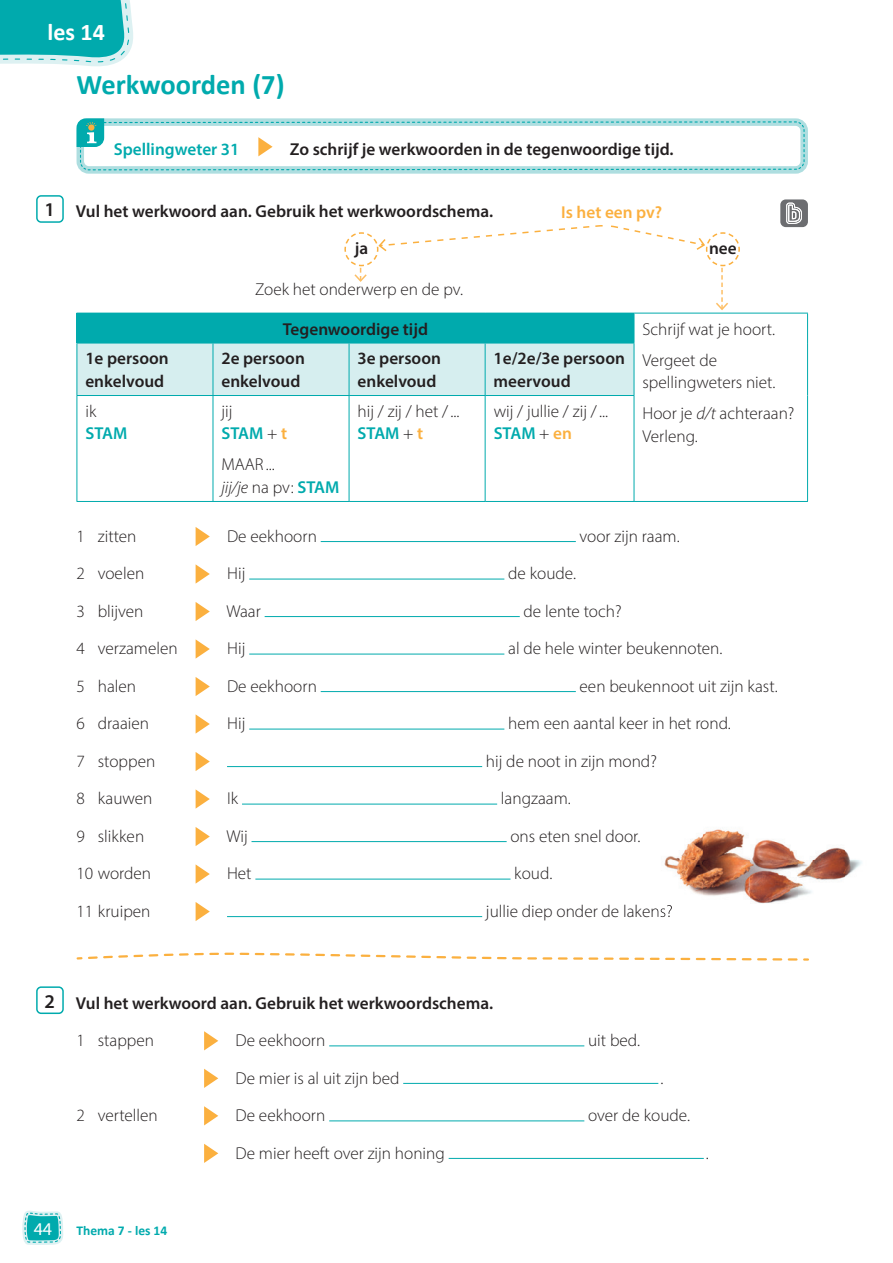
<style>
.page{position:relative;width:893px;height:1263px;background:#fff}
.page>*{position:absolute;margin:0;border:0;box-sizing:border-box;transform-origin:0 0}
.t1{font:700 28.5px "Calibri";color:#00aaad}
.t2{font:700 24px "Calibri";color:#fff}
.t3{font:600 19.5px "Myriad Pro";color:#231f20}
.t4{font:18px "Myriad Pro";color:#fff}
.t5{font:300 17.25px/22.5px "Myriad Pro";color:#231f20}
.t6{font:600 17.25px/22.5px "Myriad Pro";color:#231f20}
.t7{font:600 17.25px "Myriad Pro";color:#00aaad}
.t8{font:600 17.25px "Myriad Pro";color:#fbb03f}
.t9{font:700 13.5px "Calibri";color:#00aaad}
.s1{font-style:italic}
.s2{font-weight:600;color:#00aaad}
.s3{font-weight:600;color:#fbb03f}
</style>
<div class="page">
<svg style="left:22px;top:1210px;width:41px;height:35px"></svg>
<svg style="left:0;top:0;width:133px;height:67px;background:#34bbbd"></svg>
<div style="left:77px;top:118px;width:731px;height:56px;border:8px solid #aedee0;border-radius:9px"></div>
<svg style="left:76px;top:118px;width:729px;height:53px"></svg>
<div style="left:77px;top:313px;width:557px;height:30px;background:#00aaad"></div>
<div style="left:78px;top:344px;width:556px;height:51px;background:#d6eeef"></div>
<hr style="left:634px;top:313px;width:174px;height:1px;background:#00aaad">
<hr style="left:634px;top:313px;width:1px;height:30px;background:#00aaad">
<hr style="left:807px;top:313px;width:1px;height:30px;background:#00aaad">
<hr style="left:807px;top:343px;width:1px;height:52px;background:#00aaad">
<hr style="left:807px;top:395px;width:1px;height:106px;background:#00aaad">
<hr style="left:77px;top:343px;width:136px;height:1px;background:#00aaad">
<hr style="left:77px;top:343px;width:1px;height:52px;background:#00aaad">
<hr style="left:213px;top:343px;width:136px;height:1px;background:#00aaad">
<hr style="left:213px;top:343px;width:1px;height:52px;background:#00aaad">
<hr style="left:349px;top:343px;width:136px;height:1px;background:#00aaad">
<hr style="left:349px;top:343px;width:1px;height:52px;background:#00aaad">
<hr style="left:485px;top:343px;width:149px;height:1px;background:#00aaad">
<hr style="left:485px;top:343px;width:1px;height:52px;background:#00aaad">
<hr style="left:634px;top:343px;width:1px;height:52px;background:#00aaad">
<hr style="left:77px;top:395px;width:136px;height:1px;background:#00aaad">
<hr style="left:77px;top:396px;width:1px;height:105px;background:#00aaad">
<hr style="left:213px;top:395px;width:136px;height:1px;background:#00aaad">
<hr style="left:213px;top:396px;width:1px;height:105px;background:#00aaad">
<hr style="left:349px;top:395px;width:136px;height:1px;background:#00aaad">
<hr style="left:349px;top:396px;width:1px;height:105px;background:#00aaad">
<hr style="left:485px;top:395px;width:149px;height:1px;background:#00aaad">
<hr style="left:485px;top:396px;width:1px;height:105px;background:#00aaad">
<hr style="left:634px;top:396px;width:1px;height:105px;background:#00aaad">
<hr style="left:77px;top:501px;width:136px;height:1px;background:#00aaad">
<hr style="left:213px;top:501px;width:136px;height:1px;background:#00aaad">
<hr style="left:349px;top:501px;width:136px;height:1px;background:#00aaad">
<hr style="left:485px;top:501px;width:149px;height:1px;background:#00aaad">
<hr style="left:634px;top:501px;width:174px;height:1px;background:#00aaad">
<svg style="left:196px;top:527px;width:14px;height:19px"></svg>
<hr style="left:321px;top:541px;width:255px;height:1px;background:#00aaad">
<svg style="left:196px;top:564px;width:14px;height:20px"></svg>
<hr style="left:249px;top:579px;width:255px;height:1px;background:#00aaad">
<svg style="left:196px;top:602px;width:14px;height:19px"></svg>
<hr style="left:265px;top:616px;width:255px;height:1px;background:#00aaad">
<svg style="left:196px;top:639px;width:14px;height:20px"></svg>
<hr style="left:249px;top:654px;width:255px;height:1px;background:#00aaad">
<svg style="left:196px;top:677px;width:14px;height:19px"></svg>
<hr style="left:321px;top:691px;width:255px;height:1px;background:#00aaad">
<svg style="left:196px;top:714px;width:14px;height:20px"></svg>
<hr style="left:249px;top:729px;width:255px;height:1px;background:#00aaad">
<svg style="left:196px;top:752px;width:14px;height:19px"></svg>
<hr style="left:227px;top:766px;width:255px;height:1px;background:#00aaad">
<svg style="left:196px;top:789px;width:14px;height:20px"></svg>
<hr style="left:242px;top:804px;width:255px;height:1px;background:#00aaad">
<svg style="left:196px;top:827px;width:14px;height:19px"></svg>
<hr style="left:251px;top:841px;width:256px;height:1px;background:#00aaad">
<svg style="left:196px;top:864px;width:14px;height:20px"></svg>
<hr style="left:255px;top:879px;width:255px;height:1px;background:#00aaad">
<svg style="left:196px;top:902px;width:14px;height:19px"></svg>
<hr style="left:227px;top:916px;width:255px;height:1px;background:#00aaad">
<svg style="left:76px;top:952px;width:732px;height:9px"></svg>
<svg style="left:204px;top:1031px;width:14px;height:19px"></svg>
<hr style="left:329px;top:1045px;width:255px;height:1px;background:#00aaad">
<svg style="left:204px;top:1069px;width:14px;height:19px"></svg>
<hr style="left:403px;top:1083px;width:255px;height:1px;background:#00aaad">
<svg style="left:204px;top:1106px;width:14px;height:19px"></svg>
<hr style="left:329px;top:1120px;width:255px;height:1px;background:#00aaad">
<svg style="left:204px;top:1144px;width:14px;height:19px"></svg>
<hr style="left:449px;top:1158px;width:255px;height:1px;background:#00aaad">
<div style="left:36px;top:195px;width:28px;height:28px;border:2px solid #00aaad;border-radius:4px"></div>
<svg style="left:344px;top:225px;width:396px;height:85px"></svg>
<svg style="left:780px;top:199px;width:28px;height:28px"></svg>
<img style="left:664px;top:828px;width:198px;height:76px">
<img style="left:656px;top:905px;width:16px;height:13px">
<div style="left:36px;top:986px;width:28px;height:28px;border:2px solid #00aaad;border-radius:4px"></div>
<h2 class="t2" style="left:48px;top:15px;width:59px">les 14</h2>
<h1 class="t1" style="left:77px;top:64px;width:210px">Werkwoorden (7)</h1>
<p class="t7" style="left:114px;top:138px;width:127px">Spellingweter 31</p>
<p class="t6" style="left:290px;top:137px;width:385px">Zo schrijf je werkwoorden in de tegenwoordige tijd.</p>
<p class="t3" style="left:44px;top:197px;width:12px">1</p>
<p class="t8" style="left:561px;top:201px;width:103px">Is het een pv?</p>
<p class="t6" style="left:355px;top:237px;width:15px">ja</p>
<p class="t6" style="left:709px;top:237px;width:29px">nee</p>
<p class="t5" style="left:255px;top:278px;width:209px">Zoek het onderwerp en de pv.</p>
<p class="t6" style="left:76px;top:200px;width:419px">Vul het werkwoord aan. Gebruik het werkwoordschema.</p>
<p class="t6" style="left:283px;top:317px;width:147px">Tegenwoordige tijd</p>
<p class="t5" style="left:642px;top:313px;width:134px;line-height:31px">Schrijf wat je hoort.<br>Vergeet de</p>
<p class="t5" style="left:642px;top:367px;width:153px;line-height:31px">spelling weters niet.<br>Hoor je <span class="s1">d/t</span> achteraan?</p>
<p class="t5" style="left:642px;top:424px;width:57px">Verleng.</p>
<p class="t6" style="left:85px;top:347px;width:85px">1e persoon enkelvoud</p>
<p class="t6" style="left:221px;top:347px;width:85px">2e persoon enkelvoud</p>
<p class="t6" style="left:358px;top:347px;width:85px">3e persoon enkelvoud</p>
<p class="t6" style="left:494px;top:347px;width:133px">1e/2e/3e persoon meervoud</p>
<p class="t5" style="left:85px;top:400px;width:12px">ik</p>
<p class="t7" style="left:85px;top:423px;width:43px">STAM</p>
<p class="t5" style="left:358px;top:400px;width:103px">hij / zij / het / ...<br><span class="s2">STAM</span> + <span class="s3">t</span></p>
<p class="t5" style="left:494px;top:400px;width:116px">wij / jullie / zij / ...<br><span class="s2">STAM</span> + <span class="s3">en</span></p>
<p class="t5" style="left:221px;top:400px;width:67px">jij<br><span class="s2">STAM</span> + <span class="s3">t</span></p>
<p class="t5" style="left:221px;top:453px;width:119px">MAAR ...<br><span class="s1">jij/je</span> na pv: <span class="s2">STAM</span></p>
<p class="t5" style="left:77px;top:525px;width:61px">1 zitten</p>
<p class="t5" style="left:227px;top:525px;width:91px">De eekhoorn</p>
<p class="t5" style="left:580px;top:525px;width:102px">voor zijn raam.</p>
<p class="t5" style="left:77px;top:562px;width:69px">2 voelen</p>
<p class="t5" style="left:227px;top:562px;width:20px">Hij</p>
<p class="t5" style="left:508px;top:562px;width:69px">de koude.</p>
<p class="t5" style="left:77px;top:600px;width:69px">3 blijven</p>
<p class="t5" style="left:226px;top:600px;width:36px">Waar</p>
<p class="t5" style="left:524px;top:600px;width:100px">de lente toch?</p>
<p class="t5" style="left:77px;top:637px;width:103px">4 verzamelen</p>
<p class="t5" style="left:227px;top:637px;width:20px">Hij</p>
<p class="t5" style="left:508px;top:637px;width:216px">al de hele winter beukennoten.</p>
<p class="t5" style="left:77px;top:675px;width:61px">5 halen</p>
<p class="t5" style="left:227px;top:675px;width:91px">De eekhoorn</p>
<p class="t5" style="left:580px;top:675px;width:200px">een beukennoot uit zijn kast.</p>
<p class="t5" style="left:77px;top:712px;width:74px">6 draaien</p>
<p class="t5" style="left:227px;top:712px;width:20px">Hij</p>
<p class="t5" style="left:508px;top:712px;width:224px">hem een aantal keer in het rond.</p>
<p class="t5" style="left:77px;top:750px;width:80px">7 stoppen</p>
<p class="t5" style="left:486px;top:750px;width:172px">hij de noot in zijn mond?</p>
<p class="t5" style="left:77px;top:787px;width:77px">8 kauwen</p>
<p class="t5" style="left:227px;top:787px;width:13px">Ik</p>
<p class="t5" style="left:501px;top:787px;width:71px">langzaam.</p>
<p class="t5" style="left:77px;top:825px;width:69px">9 slikken</p>
<p class="t5" style="left:226px;top:825px;width:23px">Wij</p>
<p class="t5" style="left:510px;top:825px;width:132px">ons eten snel door.</p>
<p class="t5" style="left:77px;top:862px;width:76px">10 worden</p>
<p class="t5" style="left:227px;top:862px;width:26px">Het</p>
<p class="t5" style="left:514px;top:862px;width:40px">koud.</p>
<p class="t5" style="left:77px;top:900px;width:75px">11 kruipen</p>
<p class="t5" style="left:486px;top:900px;width:188px">jullie diep onder de lakens?</p>
<p class="t3" style="left:44px;top:988px;width:12px">2</p>
<p class="t6" style="left:76px;top:991px;width:419px">Vul het werkwoord aan. Gebruik het werkwoordschema.</p>
<p class="t5" style="left:77px;top:1029px;width:79px">1 stappen</p>
<p class="t5" style="left:236px;top:1029px;width:91px">De eekhoorn</p>
<p class="t5" style="left:588px;top:1029px;width:53px">uit bed.</p>
<p class="t5" style="left:236px;top:1066px;width:165px">De mier is al uit zijn bed</p>
<p class="t5" style="left:660px;top:1066px;width:5px">.</p>
<p class="t5" style="left:77px;top:1104px;width:83px">2 vertellen</p>
<p class="t5" style="left:236px;top:1104px;width:91px">De eekhoorn</p>
<p class="t5" style="left:588px;top:1104px;width:103px">over de koude.</p>
<p class="t5" style="left:236px;top:1141px;width:211px">De mier heeft over zijn honing</p>
<p class="t5" style="left:706px;top:1141px;width:5px">.</p>
<p class="t4" style="left:34px;top:1217px;width:20px">44</p>
<p class="t9" style="left:77px;top:1220px;width:92px">Thema 7 - les 14</p>
</div>
